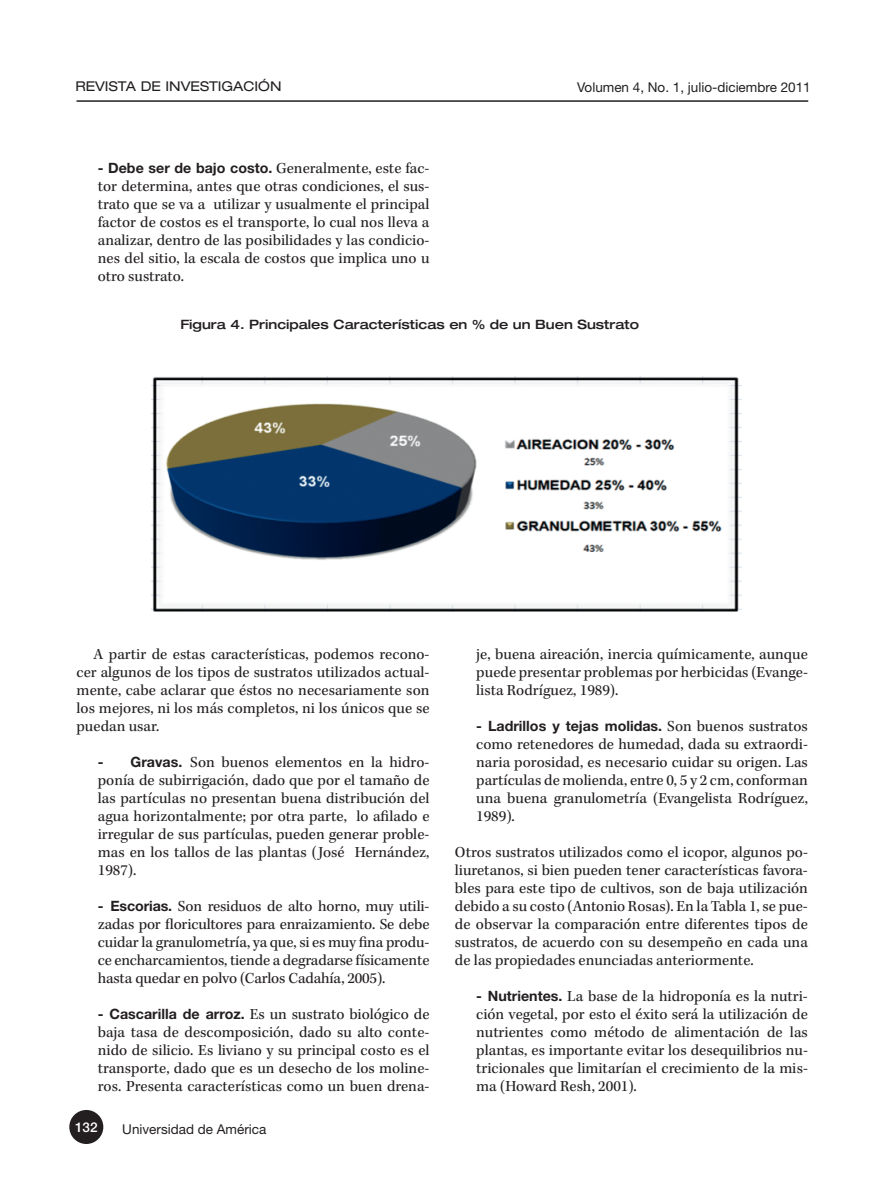
<style>
.page{position:relative;width:893px;height:1191px;background:#fff}
.page>*{position:absolute;margin:0;border:0;box-sizing:border-box;transform-origin:0 0}
.t1{font:15.75px/18px "Kepler Std";color:#231f20;text-align:justify}
.t2{font:700 14.25px "Helvetica Neue LT Std";color:#231f20}
.t3{font:13.5px "Helvetica Neue LT Std";color:#231f20}
.t4{font:expanded 13.5px "Helvetica Neue LT Std";color:#231f20}
.t5{font:500 13.5px "Helvetica Neue LT Std";color:#fff}
.t6{font:500 expanded 12.9px "Helvetica Neue LT Std";color:#231f20}
.s1{font-family:"Helvetica Neue LT Std";font-weight:700;font-size:14.25px}
.s2{font-family:"Kepler Std";font-weight:400;font-size:15.75px}
</style>
<div class="page">
<div style="left:69px;top:1110px;width:34px;height:34px;background:#231f20;border-radius:50%"></div>
<hr style="left:77px;top:100px;width:731px;height:2px;background:#231f20">
<img style="left:152px;top:377px;width:589px;height:234px">
<p class="t4" style="left:75px;top:78px;width:208px">REVISTA DE INVESTIGACIÓN</p>
<p class="t3" style="left:577px;top:79px;width:235px">Volumen 4, No. 1, julio-diciembre 2011</p>
<p class="t1" style="left:98px;top:159px;width:333px"><span class="s1">- Debe ser de bajo costo.</span> Generalmente, este fac&shy;tor determina, antes que otras condiciones, el sus&shy;trato que se va a utilizar y usualmente el principal factor de costos es el transporte, lo cual nos lleva a analizar, dentro de las posibilidades y las condicio&shy;nes del sitio, la escala de costos que implica uno u otro sustrato.</p>
<p class="t6" style="left:180px;top:316px;width:460px">Figura 4. Principales Características en % de un Buen Sustrato</p>
<p class="t1" style="left:77px;top:645px;width:354px;text-indent:17px">A partir de estas características, podemos recono&shy;cer algunos de los tipos de sustratos utilizados actual&shy;mente, cabe aclarar que éstos no necesariamente son los mejores, ni los más completos, ni los únicos que se puedan usar.</p>
<p class="t1" style="left:98px;top:753px;width:333px"><span class="s1">- Gravas.</span> Son buenos elementos en la hidro&shy;ponía de subirrigación, dado que por el tamaño de las partículas no presentan buena distribución del agua horizontalmente; por otra parte, lo afilado e irregular de sus partículas, pueden generar proble&shy;mas en los tallos de las plantas (José Hernández, 1987).</p>
<p class="t1" style="left:98px;top:897px;width:333px"><span class="s1">- Escorias.</span> Son residuos de alto horno, muy utili&shy;zadas por floricultores para enraizamiento. Se debe cuidar la granulometría, ya que, si es muy fina produ&shy;ce encharcamientos, tiende a degradarse físicamente hasta quedar en polvo (Carlos Cadahía, 2005).</p>
<p class="t1" style="left:98px;top:1005px;width:333px"><span class="s1">- Cascarilla de arroz.</span> Es un sustrato biológico de baja tasa de descomposición, dado su alto conte&shy;nido de silicio. Es liviano y su principal costo es el transporte, dado que es un desecho de los moline&shy;ros. Presenta características como un buen drena-</p>
<p class="t5" style="left:75px;top:1119px;width:24px">132</p>
<p class="t3" style="left:122px;top:1121px;width:146px">Universidad de América</p>
<p class="t1" style="left:476px;top:645px;width:333px">je, buena aireación, inercia químicamente, aunque puede presentar problemas por herbicidas (Evange&shy;lista Rodríguez, 1989).</p>
<p class="t2" style="left:476px;top:717px;width:333px">- Ladrillos y tejas molidas. <span class="s2">Son buenos sustratos</span></p>
<p class="t1" style="left:476px;top:735px;width:333px">como retenedores de humedad, dada su extraordi&shy;naria porosidad, es necesario cuidar su origen. Las partículas de molienda, entre 0, 5 y 2 cm, conforman una buena granulometría (Evangelista Rodríguez, 1989).</p>
<p class="t1" style="left:455px;top:843px;width:354px">Otros sustratos utilizados como el icopor, algunos po&shy;liuretanos, si bien pueden tener características favora&shy;bles para este tipo de cultivos, son de baja utilización debido a su costo (Antonio Rosas). En la Tabla 1, se pue&shy;de observar la comparación entre diferentes tipos de sustratos, de acuerdo con su desempeño en cada una de las propiedades enunciadas anteriormente.</p>
<p class="t1" style="left:476px;top:987px;width:333px"><span class="s1">- Nutrientes.</span> La base de la hidroponía es la nutri&shy;ción vegetal, por esto el éxito será la utilización de nutrientes como método de alimentación de las plantas, es importante evitar los desequilibrios nu&shy;tricionales que limitarían el crecimiento de la mis&shy;ma (Howard Resh, 2001).</p>
</div>
